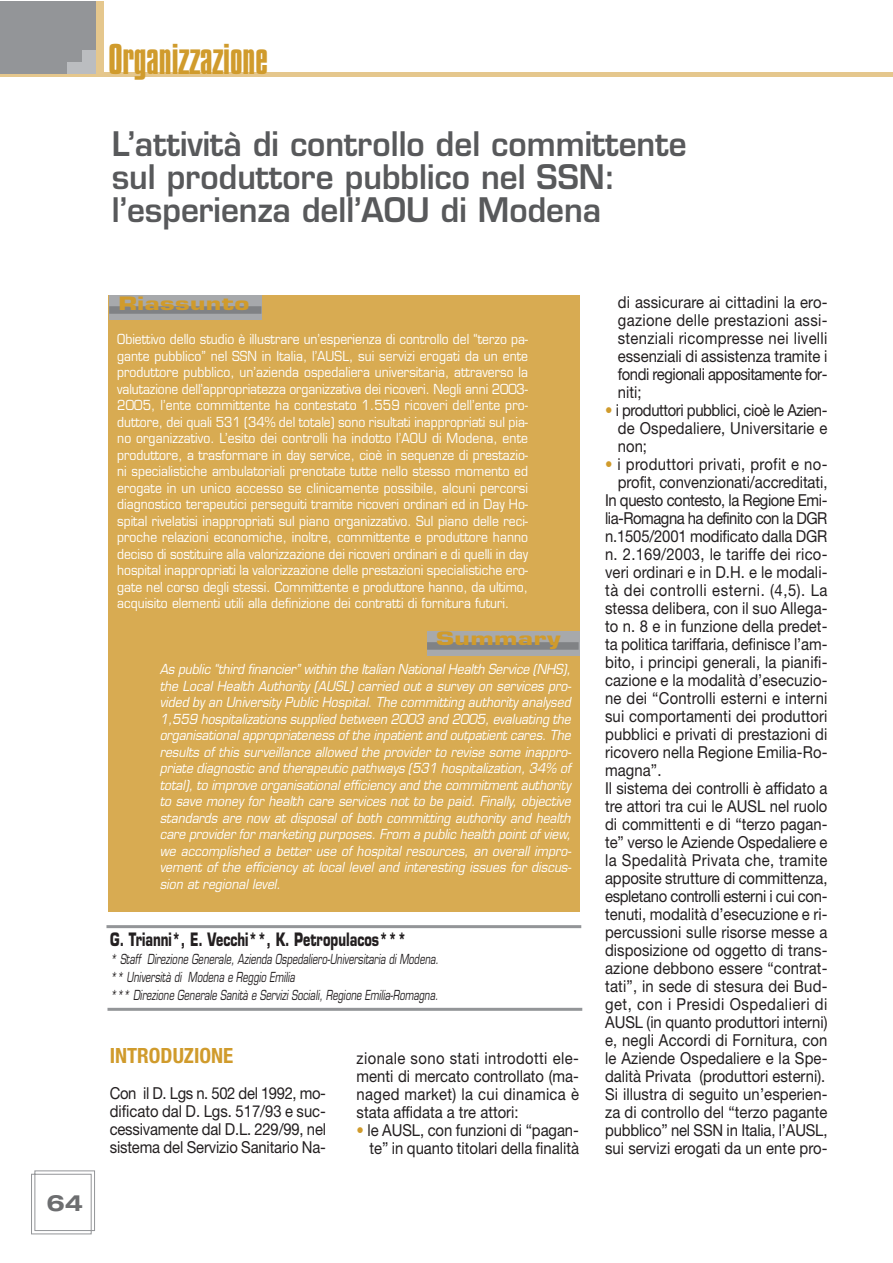
<style>
.page{position:relative;width:893px;height:1263px;background:#fff}
.page>*{position:absolute;margin:0;border:0;box-sizing:border-box;transform-origin:0 0}
.t1{font:45px "Compacta Plain";color:#d09b2c}
.t2{font:600 33px/33px "Eurostile";color:#58595b;scale:.95 1}
.t3{font:700 expanded 22.5px "Helvetica Neue";color:#6d6e70}
.t4{font:700 condensed 21px "Helvetica Neue";color:#d09b2c}
.t5{font:700 18px "Eurostile";color:#231f20;scale:.7 1}
.t6{font:700 18px "Eurostile";letter-spacing:.015em;color:#d09b2c;scale:1.4 1}
.t7{font:16.5px/18px "Helvetica Neue";color:#231f20;text-align:justify;scale:.9 1}
.t8{font:16.5px "Helvetica Neue";letter-spacing:.02em;color:#231f20;scale:.9 1}
.t9{font:16.5px "Helvetica Neue";letter-spacing:-.03em;color:#231f20;scale:.9 1}
.t10{font:16.5px "Helvetica Neue";letter-spacing:-.025em;color:#231f20;scale:.9 1}
.t11{font:16.5px "Helvetica Neue";letter-spacing:.035em;color:#231f20;scale:.9 1}
.t12{font:16.5px "Helvetica Neue";letter-spacing:.03em;color:#231f20;scale:.9 1}
.t13{font:13.5px/16.5px "Eurostile";color:#fff;text-align:justify;scale:.9 1}
.t14{font:italic 13.5px/16.5px "Eurostile";color:#fff;scale:.9 1}
.t15{font:italic 13.5px/18px "Eurostile";color:#231f20;scale:.7 1}
.s1{color:#d09b2c}
</style>
<div class="page">
<svg style="left:31px;top:1170px;width:64px;height:65px"></svg>
<div style="left:95px;top:1px;width:9px;height:72px;background:#e5c78d"></div>
<hr style="left:0;top:73px;width:893px;height:4px;background:#e5c78d">
<div style="left:0;top:1px;width:96px;height:73px;background:#939598"></div>
<div style="left:67px;top:50px;width:29px;height:24px;background:#bbbdc0"></div>
<div style="left:64px;top:46px;width:17px;height:16px;background:#939598"></div>
<div style="left:108px;top:295px;width:472px;height:616px;background:#d8ab52"></div>
<div style="left:109px;top:295px;width:153px;height:25px;background:#a7a9ac"></div>
<div style="left:109px;top:306px;width:152px;height:8px;background:#808285"></div>
<div style="left:427px;top:631px;width:152px;height:25px;background:#a7a9ac"></div>
<div style="left:427px;top:642px;width:152px;height:8px;background:#808285"></div>
<hr style="left:106px;top:925px;width:475px;height:3px;background:#939598">
<hr style="left:107px;top:1008px;width:475px;height:3px;background:#939598">
<h3 class="t3" style="left:46px;top:1194px;width:38px">64</h3>
<h1 class="t1" style="left:108px;top:42px;width:161px">Organizzazione</h1>
<h2 class="t2" style="left:112px;top:131px;width:606px">L’attività di controllo del committente sul produttore pubblico nel SSN: l’esperienza dell’AOU di Modena</h2>
<p class="t6" style="left:119px;top:296px;width:95px">Riassunto</p>
<p class="t13" style="left:117px;top:332px;width:458px">Obiettivo dello studio è illustrare un’esperienza di controllo del “terzo pa&shy;gante pubblico” nel SSN in Italia, l’AUSL, sui servizi erogati da un ente produttore pubblico, un’azienda ospedaliera universitaria, attraverso la valutazione dell’appropriatezza organizzativa dei ricoveri. Negli anni 2003- 2005, l’ente committente ha contestato 1.559 ricoveri dell’ente pro&shy;duttore, dei quali 531 (34% del totale) sono risultati inappropriati sul pia&shy;no organizzativo. L’esito dei controlli ha indotto l’AOU di Modena, ente produttore, a trasformare in day service, cioè in sequenze di prestazio&shy;ni specialistiche ambulatoriali prenotate tutte nello stesso momento ed erogate in un unico accesso se clinicamente possibile, alcuni percorsi diagnostico terapeutici perseguiti tramite ricoveri ordinari ed in Day Ho&shy;spital rivelatisi inappropriati sul piano organizzativo. Sul piano delle reci&shy;proche relazioni economiche, inoltre, committente e produttore hanno deciso di sostituire alla valorizzazione dei ricoveri ordinari e di quelli in day hospital inappropriati la valorizzazione delle prestazioni specialistiche ero&shy;gate nel corso degli stessi. Committente e produttore hanno, da ultimo, acquisito elementi utili alla definizione dei contratti di fornitura futuri.</p>
<p class="t6" style="left:436px;top:632px;width:90px">Summary</p>
<p class="t14" style="left:160px;top:662px;width:461px">As public “third financier” within the Italian National Health Service (NHS), the Local Health Authority (AUSL) carried out a survey on services pro&shy;vided by an University Public Hospital. The committing authority analysed 1,559 hospitalizations supplied between 2003 and 2005, evaluating the organisational appropriateness of the inpatient and outpatient cares. The results of this surveillance allowed the provider to revise some inappro&shy;priate diagnostic and therapeutic pathways (531 hospitalization, 34% of total), to improve organisational efficiency and the commitment authority to save money for health care services not to be paid. Finally, objective standards are now at disposal of both committing authority and health care provider for marketing purposes. From a public health point of view, we accomplished a better use of hospital resources, an overall impro&shy;vement of the efficiency at local level and interesting issues for discus&shy;sion at regional level.</p>
<p class="t5" style="left:110px;top:932px;width:425px">G. Trianni*, E. Vecchi**, K. Petropulacos***</p>
<p class="t15" style="left:110px;top:951px;width:474px">* Staff Direzione Generale, Azienda Ospedaliero-Universitaria di Modena. ** Università di Modena e Reggio Emilia<br>*** Direzione Generale Sanità e Servizi Sociali, Regione Emilia-Romagna.</p>
<p class="t4" style="left:110px;top:1048px;width:125px">INTRODUZIONE</p>
<p class="t7" style="left:110px;top:1086px;width:242px">Con il D. Lgs n. 502 del 1992, mo&shy;dificato dal D. Lgs. 517/93 e suc&shy;cessivamente dal D.L. 229/99, nel sistema del Servizio Sanitario Na-</p>
<p class="t7" style="left:357px;top:1050px;width:249px">zionale sono stati introdotti ele&shy;menti di mercato controllato (ma&shy;naged market) la cui dinamica è stata affidata a tre attori:</p>
<p class="t7" style="left:357px;top:1122px;width:249px;text-align:right"><span class="s1">•</span> le AUSL, con funzioni di “pagan&shy;te” in quanto titolari della finalità</p>
<p class="t7" style="left:618px;top:295px;width:234px">di assicurare ai cittadini la ero&shy;gazione delle prestazioni assi&shy;stenziali ricompresse nei livelli essenziali di assistenza tramite i fondi regionali appositamente for&shy;niti;</p>
<p class="t7" style="left:618px;top:403px;width:234px;text-indent:-13px"><span class="s1">•</span> i produttori pubblici, cioè le Azien&shy;de Ospedaliere, Universitarie e non;</p>
<p class="t8" style="left:605px;top:458px;width:249px"><span class="s1">•</span> i produttori privati, profit e no-</p>
<p class="t7" style="left:618px;top:475px;width:234px">profit, convenzionati/accreditati,</p>
<p class="t9" style="left:605px;top:494px;width:249px">In questo contesto, la Regione Emi-</p>
<p class="t9" style="left:605px;top:512px;width:249px">lia-Romagna ha definito con la DGR</p>
<p class="t7" style="left:605px;top:529px;width:249px">n.1505/2001 modificato dalla DGR</p>
<p class="t7" style="left:605px;top:547px;width:249px">n. 2.169/2003, le tariffe dei rico-</p>
<p class="t7" style="left:605px;top:565px;width:249px">veri ordinari e in D.H. e le modali-</p>
<p class="t11" style="left:605px;top:584px;width:249px">tà dei controlli esterni. (4,5). La</p>
<p class="t7" style="left:605px;top:601px;width:249px">stessa delibera, con il suo Allega-</p>
<p class="t7" style="left:605px;top:619px;width:249px">to n. 8 e in funzione della predet-</p>
<p class="t7" style="left:605px;top:637px;width:249px">ta politica tariffaria, definisce l’am-</p>
<p class="t7" style="left:605px;top:655px;width:249px">bito, i principi generali, la pianifi-</p>
<p class="t7" style="left:605px;top:673px;width:249px">cazione e la modalità d’esecuzio-</p>
<p class="t7" style="left:605px;top:691px;width:249px">ne dei “Controlli esterni e interni</p>
<p class="t7" style="left:605px;top:709px;width:249px">sui comportamenti dei produttori</p>
<p class="t7" style="left:605px;top:727px;width:249px">pubblici e privati di prestazioni di</p>
<p class="t7" style="left:605px;top:745px;width:249px">ricovero nella Regione Emilia-Ro-</p>
<p class="t7" style="left:605px;top:763px;width:64px">magna”.</p>
<p class="t7" style="left:605px;top:781px;width:249px">Il sistema dei controlli è affidato a</p>
<p class="t7" style="left:605px;top:799px;width:249px">tre attori tra cui le AUSL nel ruolo</p>
<p class="t7" style="left:605px;top:817px;width:249px">di committenti e di “terzo pagan-</p>
<p class="t7" style="left:605px;top:835px;width:249px">te” verso le Aziende Ospedaliere e</p>
<p class="t8" style="left:605px;top:854px;width:249px">la Spedalità Privata che, tramite</p>
<p class="t7" style="left:605px;top:871px;width:249px">apposite strutture di committenza,</p>
<p class="t10" style="left:605px;top:890px;width:249px">espletano controlli esterni i cui con-</p>
<p class="t7" style="left:605px;top:907px;width:249px">tenuti, modalità d’esecuzione e ri-</p>
<p class="t7" style="left:605px;top:925px;width:249px">percussioni sulle risorse messe a</p>
<p class="t7" style="left:605px;top:943px;width:249px">disposizione od oggetto di trans-</p>
<p class="t7" style="left:605px;top:961px;width:249px">azione debbono essere “contrat-</p>
<p class="t7" style="left:605px;top:979px;width:249px">tati”, in sede di stesura dei Bud-</p>
<p class="t12" style="left:605px;top:998px;width:249px">get, con i Presidi Ospedalieri di</p>
<p class="t7" style="left:605px;top:1015px;width:249px">AUSL (in quanto produttori interni)</p>
<p class="t7" style="left:605px;top:1033px;width:249px">e, negli Accordi di Fornitura, con</p>
<p class="t7" style="left:605px;top:1051px;width:249px">le Aziende Ospedaliere e la Spe-</p>
<p class="t7" style="left:605px;top:1069px;width:246px">dalità Privata (produttori esterni).</p>
<p class="t7" style="left:605px;top:1087px;width:249px">Si illustra di seguito un’esperien-</p>
<p class="t7" style="left:605px;top:1105px;width:249px">za di controllo del “terzo pagante</p>
<p class="t7" style="left:605px;top:1123px;width:249px">pubblico” nel SSN in Italia, l’AUSL,</p>
<p class="t7" style="left:605px;top:1141px;width:249px">sui servizi erogati da un ente pro-</p>
</div>
